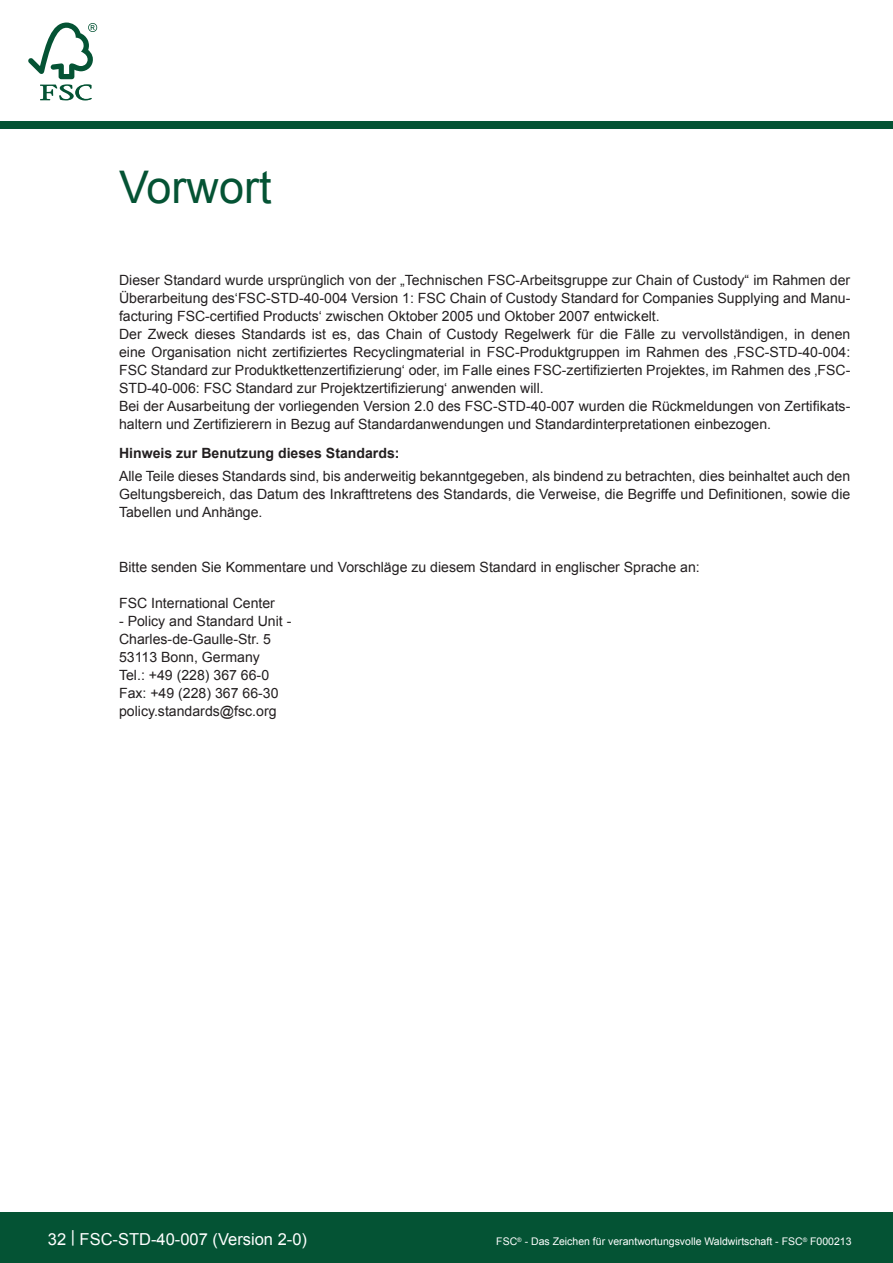
<style>
.page{position:relative;width:893px;height:1263px;background:#fff}
.page>*{position:absolute;margin:0;border:0;box-sizing:border-box;transform-origin:0 0}
.t1{font:45px "Arial";color:#045334}
.t2{font:16.5px "Arial";color:#fff}
.t3{font:14.1px/18px "Arial";color:#231f20}
.t4{font:700 14.1px "Arial";color:#231f20}
.t5{font:10.5px "Arial";color:#fff}
</style>
<div class="page">
<div style="left:0;top:122px;width:893px;height:7px;background:#045334"></div>
<svg style="left:28px;top:23px;width:69px;height:77px"></svg>
<div style="left:0;top:1212px;width:893px;height:51px;background:#045334"></div>
<h1 class="t1" style="left:119px;top:158px;width:154px">Vorwort</h1>
<p class="t3" style="left:119px;top:271px;width:733px">Dieser Standard wurde ursprünglich von der „Technischen FSC-Arbeitsgruppe zur Chain of Custody“ im Rahmen der Überarbeitung des‘FSC-STD-40-004 Version 1: FSC Chain of Custody Standard for Companies Supplying and Manu&shy;facturing FSC-certified Products‘ zwischen Oktober 2005 und Oktober 2007 entwickelt.<br>Der Zweck dieses Standards ist es, das Chain of Custody Regelwerk für die Fälle zu vervollständigen, in denen eine Organisation nicht zertifiziertes Recyclingmaterial in FSC-Produktgruppen im Rahmen des ‚FSC-STD-40-004:<br>FSC Standard zur Produktkettenzertifizierung‘ oder, im Falle eines FSC-zertifizierten Projektes, im Rahmen des ‚FSC-STD-40-006: FSC Standard zur Projektzertifizierung‘ anwenden will.<br>Bei der Ausarbeitung der vorliegenden Version 2.0 des FSC-STD-40-007 wurden die Rückmeldungen von Zertifikats&shy;haltern und Zertifizierern in Bezug auf Standardanwendungen und Standardinterpretationen einbezogen.</p>
<p class="t4" style="left:119px;top:443px;width:282px">Hinweis zur Benutzung dieses Standards:</p>
<p class="t3" style="left:119px;top:468px;width:733px;text-align:justify">Alle Teile dieses Standards sind, bis anderweitig bekanntgegeben, als bindend zu betrachten, dies beinhaltet auch den Geltungsbereich, das Datum des Inkrafttretens des Standards, die Verweise, die Begriffe und Definitionen, sowie die Tabellen und Anhänge.</p>
<p class="t3" style="left:119px;top:558px;width:582px">Bitte senden Sie Kommentare und Vorschläge zu diesem Standard in englischer Sprache an:</p>
<p class="t3" style="left:119px;top:594px;width:157px">FSC International Center</p>
<p class="t3" style="left:119px;top:612px;width:174px">- Policy and Standard Unit -<br>Charles-de-Gaulle-Str. 5<br>53113 Bonn, Germany<br>Tel.: +49 (228) 367 66-0<br>Fax: +49 (228) 367 66-30 policy.standards@fsc.org</p>
<p class="t2" style="left:48px;top:1228px;width:261px">32 | FSC-STD-40-007 (Version 2-0)</p>
<p class="t5" style="left:496px;top:1234px;width:357px">FSC<sup>®</sup> - Das Zeichen für verantwortungsvolle Waldwirtschaft - FSC<sup>®</sup> F000213</p>
</div>
